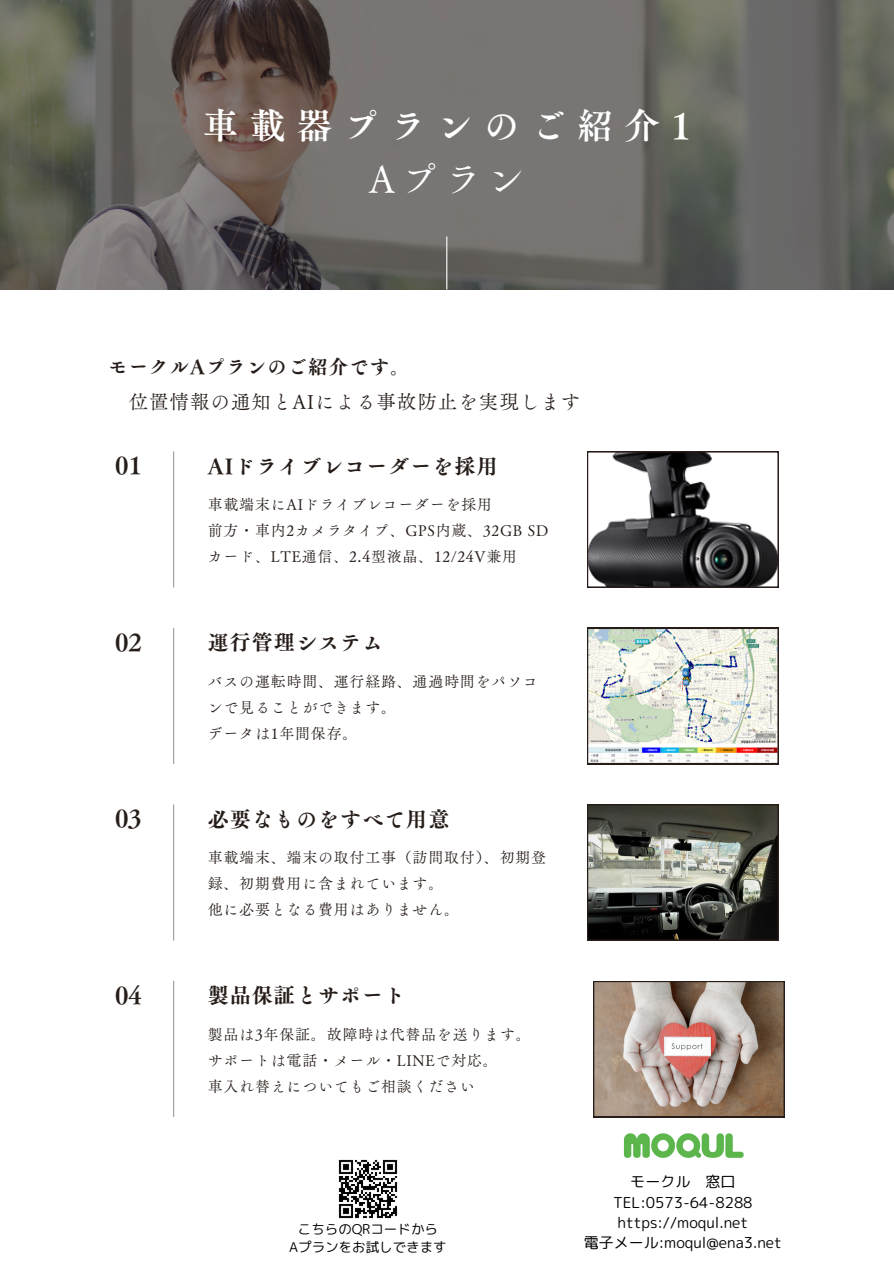
<style>
.page{position:relative;width:894px;height:1264px;background:#fff}
.page>*{position:absolute;margin:0;border:0;box-sizing:border-box;transform-origin:0 0}
.t1{font:37.5px "Canva Tsuku A Old Min Pr 6 N R";color:#fff}
.t2{font:36px "Canva Tsuku A Old Min Pr 6 N B";letter-spacing:.3em;color:#fff}
.t3{font:24px "Canva Tsuku A Old Min Pr 6 N B";color:#261d19}
.t4{font:21px "Tsuku A Old Min Pr 6 N E";letter-spacing:.05em;color:#261d19}
.t5{font:19.5px/34.8px "Canva Tsuku A Old Min Pr 6 N R";letter-spacing:.05em;color:#261d19}
.t6{font:15px/25.8px "Canva Tsuku A Old Min Pr 6 N R";letter-spacing:.05em;color:#261d19}
.t7{font:15px "rounded mplus 1 p regular";color:#000}
.t8{font:13.5px/18px "rounded mplus 1 p regular";color:#000;text-align:center}
.s1{font-family:"Tsuku A Old Min Pr 6 N E"}
</style>
<div class="page">
<img style="left:0;top:0;width:893px;height:289px">
<hr style="left:446px;top:236px;width:1px;height:53px;background:#fff">
<svg style="left:587px;top:451px;width:191px;height:136px"></svg>
<hr style="left:173px;top:451px;width:1px;height:136px;background:#a29a97">
<img style="left:587px;top:628px;width:191px;height:136px">
<hr style="left:173px;top:628px;width:1px;height:136px;background:#a29a97">
<svg style="left:587px;top:804px;width:191px;height:136px;background:#585952"></svg>
<hr style="left:173px;top:804px;width:1px;height:136px;background:#a29a97">
<svg style="left:593px;top:981px;width:191px;height:136px;background:#a79184"></svg>
<hr style="left:173px;top:980px;width:1px;height:136px;background:#a29a97">
<img style="left:623px;top:1133px;width:121px;height:25px">
<img style="left:338px;top:1159px;width:60px;height:60px">
<h4 class="t2" style="left:202px;top:107px;width:489px">車載器プランのご紹介1</h4>
<p class="t1" style="left:369px;top:160px;width:157px">Aプラン</p>
<h3 class="t5" style="left:129px;top:349px;width:453px;text-indent:-20px"><span class="s1">モークルAプランのご紹介です。<br></span>位置情報の通知とAIによる事故防止を実現します</h3>
<h5 class="t3" style="left:115px;top:453px;width:28px">01</h5>
<p class="t4" style="left:208px;top:455px;width:289px">AIドライブレコーダーを採用</p>
<h6 class="t6" style="left:208px;top:491px;width:342px">車載端末にAIドライブレコーダーを採用<br>前方・車内2カメラタイプ、GPS内蔵、32GB SDカード、LTE通信、2.4型液晶、12/24V兼用</h6>
<h5 class="t3" style="left:115px;top:629px;width:28px">02</h5>
<p class="t4" style="left:208px;top:631px;width:177px">運行管理システム</p>
<p class="t6" style="left:208px;top:668px;width:331px">バスの運転時間、運行経路、通過時間をパソコンで見ることができます。</p>
<p class="t6" style="left:208px;top:720px;width:151px">データは1年間保存。</p>
<h5 class="t3" style="left:115px;top:806px;width:28px">03</h5>
<p class="t4" style="left:208px;top:808px;width:243px">必要なものをすべて用意</p>
<p class="t6" style="left:208px;top:844px;width:340px">車載端末、端末の取付工事（訪問取付）、初期登録、初期費用に含まれています。</p>
<p class="t6" style="left:208px;top:896px;width:253px">他に必要となる費用はありません。</p>
<h6 class="t3" style="left:115px;top:982px;width:28px">04</h6>
<p class="t4" style="left:208px;top:984px;width:199px">製品保証とサポート</p>
<h6 class="t6" style="left:208px;top:1021px;width:324px">製品は3年保証。故障時は代替品を送ります。サポートは電話・メール・LINEで対応。<br>車入れ替えについてもご相談ください</h6>
<p class="t8" style="left:289px;top:1219px;width:159px">こちらのQRコードから<br>Aプランをお試しできます</p>
<p class="t7" style="left:630px;top:1171px;width:106px">モークル 窓口</p>
<p class="t7" style="left:613px;top:1191px;width:141px">TEL:0573-64-8288</p>
<p class="t7" style="left:617px;top:1211px;width:132px">https://moqul.net</p>
<p class="t7" style="left:583px;top:1231px;width:199px">電子メール:moqul@ena3.net</p>
</div>
